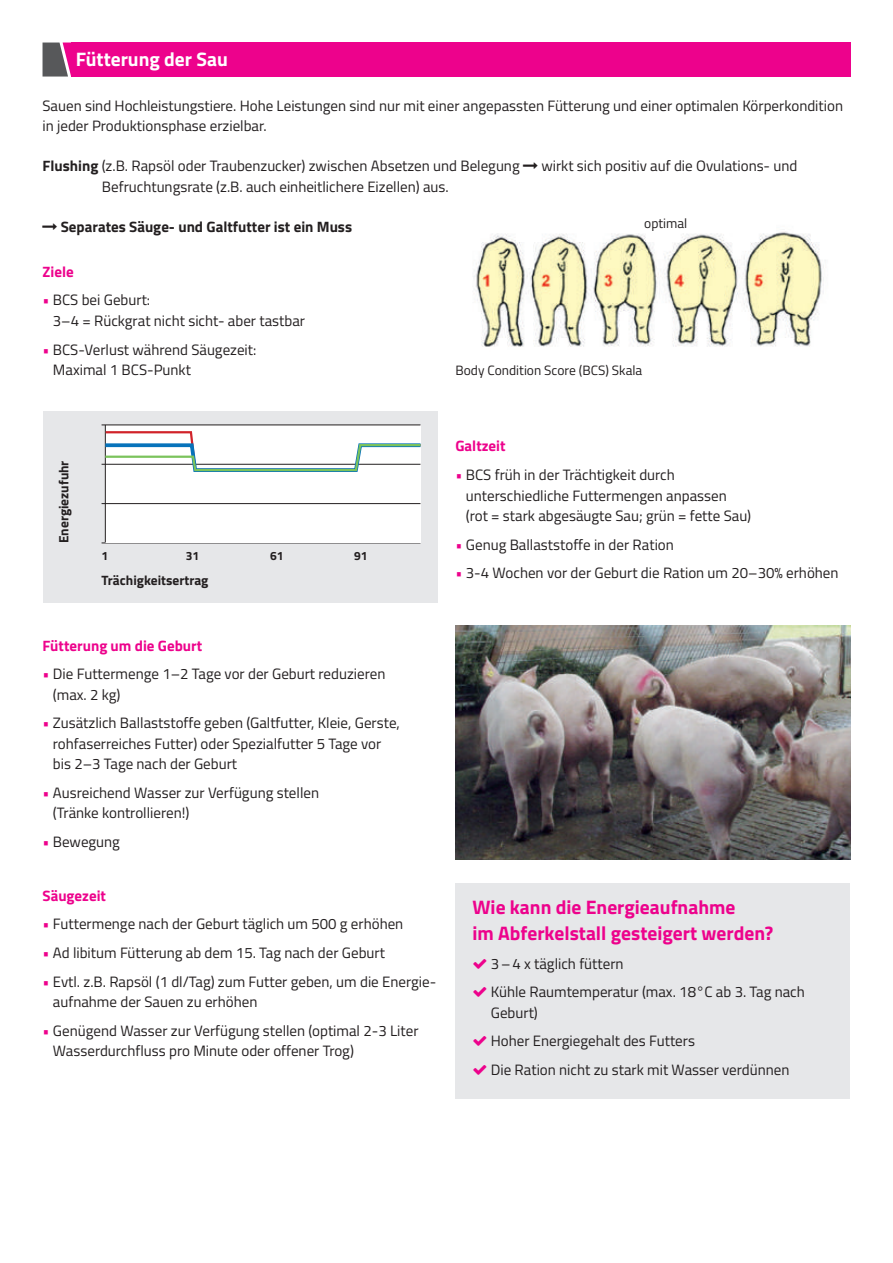
<style>
.page{position:relative;width:893px;height:1263px;background:#fff}
.page>*{position:absolute;margin:0;border:0;box-sizing:border-box;transform-origin:0 0}
.t1{font:700 19.5px/25.5px "Titillium Web";color:#ed028c}
.t2{font:700 19.5px "Titillium Web";color:#fff}
.t3{font:15px/20.2px "Titillium Web";color:#231f20}
.t4{font:700 15px "Titillium Web";color:#ed028c}
.t5{font:700 15px "Titillium Web";color:#231f20}
.t6{font:13.5px "Titillium Web";color:#231f20}
.t7{font:700 13.5px "Titillium Web";color:#231f20}
.t8{font:700 12px "Titillium Web";color:#231f20}
.s1{font-weight:700}
.s2{color:#ed028c}
</style>
<div class="page">
<img style="left:473px;top:231px;width:353px;height:116px">
<div style="left:43px;top:411px;width:394px;height:192px;background:#e6e7e9"></div>
<hr style="left:102px;top:542px;width:318px;height:1px;background:#231f20">
<div style="left:105px;top:425px;width:315px;height:117px;background:#fff"></div>
<hr style="left:102px;top:503px;width:318px;height:1px;background:#231f20">
<hr style="left:102px;top:425px;width:318px;height:1px;background:#231f20">
<hr style="left:105px;top:425px;width:1px;height:117px;background:#231f20">
<svg style="left:102px;top:430px;width:319px;height:44px"></svg>
<div style="left:455px;top:884px;width:395px;height:215px;background:#e6e7e9"></div>
<svg style="left:43px;top:43px;width:28px;height:34px"></svg>
<div style="left:71px;top:43px;width:779px;height:34px;background:#ed028c"></div>
<img style="left:455px;top:625px;width:395px;height:234px">
<h1 class="t2" style="left:76px;top:52px;width:154px">Fütterung der Sau</h1>
<p class="t3" style="left:43px;top:95px;width:802px">Sauen sind Hochleistungstiere. Hohe Leistungen sind nur mit einer angepassten Fütterung und einer optimalen Körperkondition in jeder Produktionsphase erzielbar.</p>
<p class="t3" style="left:43px;top:156px;width:479px"><span class="s1">Flushing</span> (z.B. Rapsöl oder Traubenzucker) zwischen Absetzen und Belegung</p>
<p class="t3" style="left:541px;top:156px;width:258px">wirkt sich positiv auf die Ovulations- und</p>
<p class="t3" style="left:102px;top:176px;width:348px">Befruchtungsrate (z.B. auch einheitlichere Eizellen) aus.</p>
<p class="t5" style="left:61px;top:221px;width:293px">Separates Säuge- und Galtfutter ist ein Muss</p>
<p class="t6" style="left:644px;top:216px;width:45px">optimal</p>
<p class="t4" style="left:43px;top:266px;width:33px">Ziele</p>
<p class="t3" style="left:53px;top:290px;width:254px;text-indent:-10px"><span class="s2">•</span> BCS bei Geburt:<br>3–4 = Rückgrat nicht sicht- aber tastbar</p>
<p class="t3" style="left:53px;top:339px;width:205px;text-indent:-10px"><span class="s2">•</span> BCS-Verlust während Säugezeit:<br>Maximal 1 BCS-Punkt</p>
<p class="t6" style="left:455px;top:362px;width:188px">Body Condition Score (BCS) Skala</p>
<p class="t7" style="left:59px;top:543px;width:84px;rotate:-90deg">Energiezufuhr</p>
<p class="t8" style="left:102px;top:551px;width:8px">1</p>
<p class="t8" style="left:186px;top:551px;width:15px">31</p>
<p class="t8" style="left:270px;top:551px;width:15px">61</p>
<p class="t8" style="left:354px;top:551px;width:15px">91</p>
<p class="t7" style="left:102px;top:575px;width:108px">Trächigkeitsertrag</p>
<p class="t4" style="left:43px;top:640px;width:161px">Fütterung um die Geburt</p>
<p class="t3" style="left:53px;top:664px;width:334px;text-indent:-10px"><span class="s2">•</span> Die Futtermenge 1–2 Tage vor der Geburt reduzieren (max. 2 kg)</p>
<p class="t3" style="left:53px;top:713px;width:348px;text-indent:-10px"><span class="s2">•</span> Zusätzlich Ballaststoffe geben (Galtfutter, Kleie, Gerste, rohfaserreiches Futter) oder Spezialfutter 5 Tage vor bis 2–3 Tage nach der Geburt</p>
<p class="t3" style="left:53px;top:782px;width:268px;text-indent:-10px"><span class="s2">•</span> Ausreichend Wasser zur Verfügung stellen (Tränke kontrollieren!)</p>
<p class="t3" style="left:43px;top:831px;width:79px"><span class="s2">•</span> Bewegung</p>
<p class="t4" style="left:43px;top:890px;width:65px">Säugezeit</p>
<p class="t3" style="left:43px;top:914px;width:362px"><span class="s2">•</span> Futtermenge nach der Geburt täglich um 500 g erhöhen</p>
<p class="t3" style="left:43px;top:943px;width:344px"><span class="s2">•</span> Ad libitum Fütterung ab dem 15. Tag nach der Geburt</p>
<p class="t3" style="left:53px;top:972px;width:385px;text-indent:-10px"><span class="s2">•</span> Evtl. z.B. Rapsöl (1 dl/Tag) zum Futter geben, um die Energie&shy;aufnahme der Sauen zu erhöhen</p>
<p class="t3" style="left:53px;top:1021px;width:367px;text-indent:-10px"><span class="s2">•</span> Genügend Wasser zur Verfügung stellen (optimal 2-3 Liter<br>Wasserdurchfluss pro Minute oder offener Trog)</p>
<p class="t4" style="left:455px;top:441px;width:52px">Galtzeit</p>
<p class="t3" style="left:466px;top:465px;width:287px;text-indent:-10px"><span class="s2">•</span> BCS früh in der Trächtigkeit durch unterschiedliche Futtermengen anpassen (rot = stark abgesäugte Sau; grün = fette Sau)</p>
<p class="t3" style="left:455px;top:534px;width:220px"><span class="s2">•</span> Genug Ballaststoffe in der Ration</p>
<p class="t3" style="left:455px;top:563px;width:385px"><span class="s2">•</span> 3-4 Wochen vor der Geburt die Ration um 20–30% erhöhen</p>
<h1 class="t1" style="left:472px;top:897px;width:302px">Wie kann die Energieaufnahme<br>im Abferkelstall gesteigert werden?</h1>
<p class="t3" style="left:491px;top:949px;width:316px;line-height:28.8px">3 – 4 x täglich füttern<br>Kühle Raumtemperatur (max. 18°C ab 3. Tag nach</p>
<p class="t3" style="left:491px;top:998px;width:300px;line-height:28.8px">Geburt)<br>Hoher Energiegehalt des Futters<br>Die Ration nicht zu stark mit Wasser verdünnen</p>
</div>
